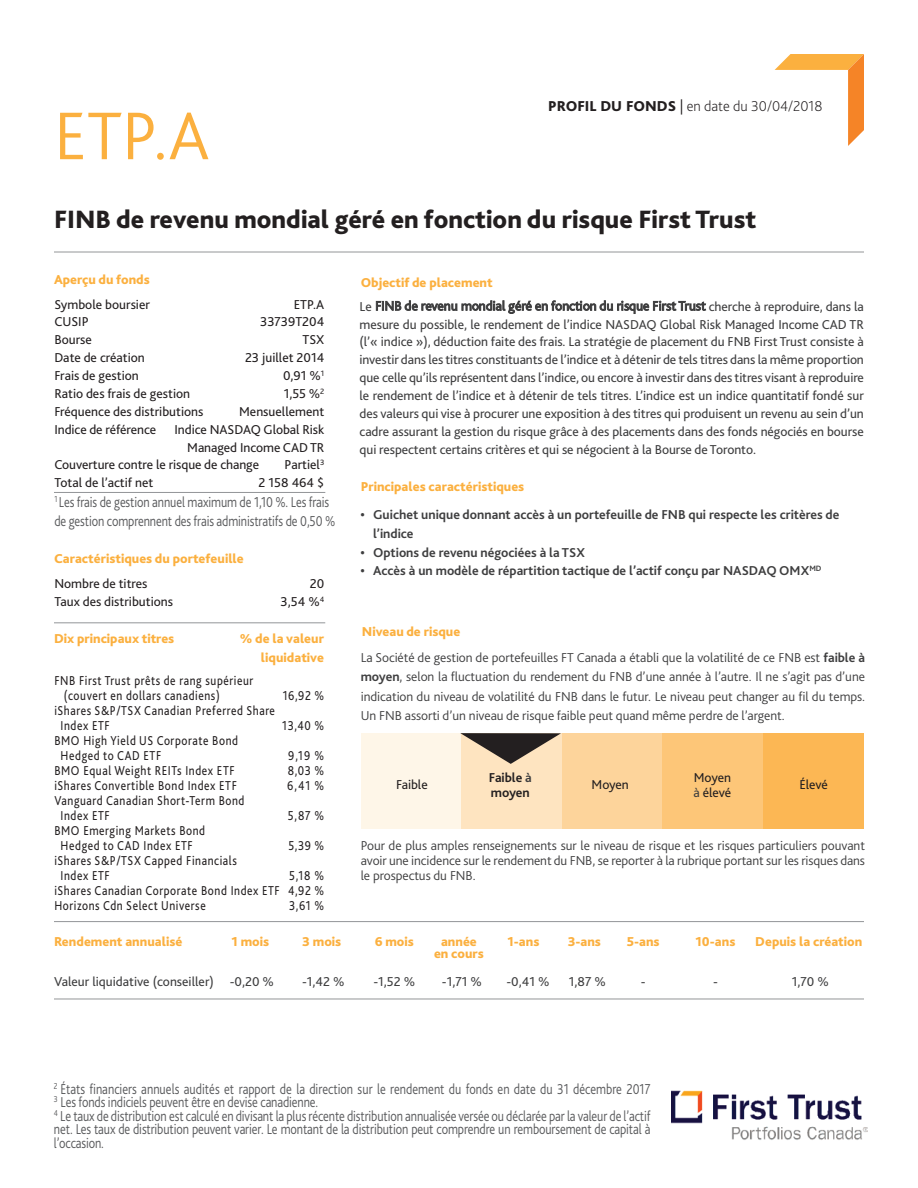
<style>
.page{position:relative;width:918px;height:1188px;background:#fff}
.page>*{position:absolute;margin:0;border:0;box-sizing:border-box;transform-origin:0 0}
.t1{font:300 70.5px "Bliss 2";color:#fbb03f}
.t2{font:800 26.25px "Bliss 2";color:#231f20}
.t3{font:300 15px/13.5px "Bliss 2";letter-spacing:-.01em;color:#57585a;scale:.83 1}
.t4{font:200 15px "Bliss 2";color:#231f20}
.t5{font:13.5px/18px "Bliss 2";letter-spacing:-.005em;color:#3e3e3f;text-align:justify}
.t6{font:300 13.5px/19.5px "Bliss 2";letter-spacing:-.005em;color:#3e3e3f;text-align:justify}
.t7{font:13.5px/15px "Bliss 2";letter-spacing:.04em;color:#231f20;scale:.85 1}
.t8{font:800 13.5px/18.5px "Bliss 2";color:#fbb03f;text-align:right}
.t9{font:13.5px "Bliss 2";color:#231f20}
.t10{font:700 13.5px/18.8px "Bliss 2";color:#3e3e3f}
.t11{font:13.5px/15px "Bliss 2";letter-spacing:-.005em;color:#231f20}
.t12{font:13.5px "Bliss 2";letter-spacing:.04em;color:#231f20}
.t13{font:700 13.5px/15px "Bliss 2";letter-spacing:-.005em;color:#231f20}
.s1{font-weight:800}
.s2{font-weight:300}
.s3{font-weight:800;color:#fbb03f}
.s4{font-weight:700}
.s5{color:#3e3e3f}
</style>
<div class="page">
<img style="left:672px;top:1090px;width:195px;height:50px">
<hr style="left:54px;top:252px;width:810px;height:1px;background:#939598">
<svg style="left:775px;top:54px;width:89px;height:92px"></svg>
<hr style="left:54px;top:492px;width:271px;height:1px;background:#939598">
<hr style="left:54px;top:622px;width:271px;height:1px;background:#939598">
<hr style="left:54px;top:921px;width:810px;height:1px;background:#939598">
<hr style="left:54px;top:999px;width:810px;height:1px;background:#939598">
<div style="left:361px;top:733px;width:101px;height:95px;background:#fef6e8"></div>
<div style="left:461px;top:733px;width:101px;height:95px;background:#fee4c0"></div>
<div style="left:562px;top:733px;width:100px;height:95px;background:#fdd49b"></div>
<div style="left:662px;top:733px;width:101px;height:95px;background:#fdc678"></div>
<div style="left:763px;top:733px;width:101px;height:95px;background:#fcb754"></div>
<svg style="left:460px;top:733px;width:101px;height:31px"></svg>
<h1 class="t1" style="left:54px;top:109px;width:157px">ETP.A</h1>
<p class="t4" style="left:548px;top:100px;width:276px"><span class="s1">PROFIL DU FONDS</span> <span class="s2">|</span> en date du 30/04/2018</p>
<h2 class="t2" style="left:54px;top:209px;width:704px">FINB de revenu mondial géré en fonction du risque First Trust</h2>
<p class="t8" style="left:54px;top:271px;width:97px">Aperçu du fonds</p>
<p class="t9" style="left:54px;top:299px;width:97px">Symbole boursier</p>
<p class="t12" style="left:294px;top:299px;width:32px">ETP.A</p>
<p class="t12" style="left:54px;top:317px;width:36px">CUSIP</p>
<p class="t9" style="left:260px;top:317px;width:66px">33739T204</p>
<p class="t12" style="left:54px;top:335px;width:39px">Bourse</p>
<p class="t12" style="left:303px;top:335px;width:23px">TSX</p>
<p class="t9" style="left:54px;top:353px;width:92px">Date de création</p>
<p class="t9" style="left:245px;top:353px;width:81px">23 juillet 2014</p>
<p class="t9" style="left:54px;top:371px;width:86px">Frais de gestion</p>
<p class="t12" style="left:283px;top:371px;width:43px">0,91 %<sup>1</sup></p>
<p class="t9" style="left:54px;top:389px;width:137px">Ratio des frais de gestion</p>
<p class="t12" style="left:284px;top:389px;width:42px">1,55 %<sup>2</sup></p>
<p class="t9" style="left:54px;top:407px;width:151px">Fréquence des distributions</p>
<p class="t9" style="left:239px;top:407px;width:87px">Mensuellement</p>
<p class="t11" style="left:54px;top:423px;width:103px">Indice de référence</p>
<p class="t11" style="left:175px;top:423px;width:151px">Indice NASDAQ Global Risk</p>
<p class="t11" style="left:187px;top:441px;width:139px">Managed Income CAD TR</p>
<p class="t11" style="left:54px;top:459px;width:206px">Couverture contre le risque de change</p>
<p class="t9" style="left:285px;top:460px;width:41px">Partiel<sup>3</sup></p>
<p class="t9" style="left:54px;top:478px;width:100px">Total de l’actif net</p>
<p class="t12" style="left:259px;top:478px;width:67px">2 158 464 $</p>
<p class="t3" style="left:54px;top:494px;width:340px;line-height:19.5px"><sup>1</sup> Les frais de gestion annuel maximum de 1,10 %. Les frais de gestion comprennent des frais administratifs de 0,50 %</p>
<p class="t8" style="left:54px;top:550px;width:191px">Caractéristiques du portefeuille</p>
<p class="t9" style="left:54px;top:579px;width:95px">Nombre de titres</p>
<p class="t12" style="left:310px;top:579px;width:16px">20</p>
<p class="t9" style="left:54px;top:597px;width:120px">Taux des distributions</p>
<p class="t12" style="left:281px;top:597px;width:45px">3,54 %<sup>4</sup></p>
<p class="t8" style="left:54px;top:631px;width:122px">Dix principaux titres</p>
<p class="t8" style="left:240px;top:631px;width:86px">% de la valeur liquidative</p>
<p class="t7" style="left:64px;top:675px;width:225px;text-indent:-9px">FNB First Trust prêts de rang supérieur (couvert en dollars canadiens)</p>
<p class="t7" style="left:61px;top:705px;width:254px;text-indent:-6px">iShares S&amp;P/TSX Canadian Preferred Share<br>Index ETF</p>
<p class="t7" style="left:61px;top:735px;width:210px;text-indent:-6px">BMO High Yield US Corporate Bond<br>Hedged to CAD ETF</p>
<p class="t7" style="left:283px;top:690px;width:50px">16,92 %</p>
<p class="t7" style="left:282px;top:720px;width:51px">13,40 %</p>
<p class="t7" style="left:288px;top:750px;width:44px">9,19 %</p>
<p class="t7" style="left:54px;top:765px;width:214px">BMO Equal Weight REITs Index ETF</p>
<p class="t7" style="left:288px;top:765px;width:45px">8,03 %</p>
<p class="t7" style="left:54px;top:780px;width:216px">iShares Convertible Bond Index ETF</p>
<p class="t7" style="left:287px;top:780px;width:45px">6,41 %</p>
<p class="t7" style="left:61px;top:795px;width:218px;text-indent:-6px">Vanguard Canadian Short-Term Bond<br>Index ETF</p>
<p class="t7" style="left:288px;top:810px;width:44px">5,87 %</p>
<p class="t7" style="left:54px;top:825px;width:179px;text-align:center">BMO Emerging Markets Bond<br>Hedged to CAD Index ETF</p>
<p class="t7" style="left:288px;top:840px;width:44px">5,39 %</p>
<p class="t7" style="left:61px;top:855px;width:209px;text-indent:-6px">iShares S&amp;P/TSX Capped Financials<br>Index ETF</p>
<p class="t7" style="left:54px;top:870px;width:319px;text-align:justify;text-indent:235px">5,18 % iShares Canadian Corporate Bond Index ETF 4,92 % Horizons Cdn Select Universe</p>
<p class="t7" style="left:289px;top:900px;width:43px">3,61 %</p>
<p class="t8" style="left:361px;top:274px;width:133px">Objectif de placement</p>
<p class="t5" style="left:360px;top:298px;width:506px">Le FINB de revenu mondial géré en fonction du risque First Trust cherche à reproduire, dans la mesure du possible, le rendement de l’indice NASDAQ Global Risk Managed Income CAD TR (l’« indice »), déduction faite des frais. La stratégie de placement du FNB First Trust consiste à investir dans les titres constituants de l’indice et à détenir de tels titres dans la même proportion que celle qu’ils représentent dans l’indice, ou encore à investir dans des titres visant à reproduire le rendement de l’indice et à détenir de tels titres. L’indice est un indice quantitatif fondé sur des valeurs qui vise à procurer une exposition à des titres qui produisent un revenu au sein d’un cadre assurant la gestion du risque grâce à des placements dans des fonds négociés en bourse qui respectent certains critères et qui se négocient à la Bourse de Toronto.</p>
<p class="t8" style="left:361px;top:479px;width:165px">Principales caractéristiques</p>
<p class="t10" style="left:373px;top:507px;width:468px;text-indent:-13px">• Guichet unique donnant accès à un portefeuille de FNB qui respecte les critères de l’indice</p>
<p class="t10" style="left:360px;top:544px;width:226px">• Options de revenu négociées à la TSX</p>
<p class="t10" style="left:360px;top:563px;width:463px">• Accès à un modèle de répartition tactique de l’actif conçu par NASDAQ OMX<sup>MD</sup></p>
<p class="t6" style="left:361px;top:621px;width:506px;line-height:25.3px"><span class="s3">Niveau de risque<br></span>La Société de gestion de portefeuilles FT Canada a établi que la volatilité de ce FNB est <span class="s4">faible à</span></p>
<p class="t6" style="left:361px;top:668px;width:506px"><span class="s4">moyen</span>, selon la fluctuation du rendement du FNB d’une année à l’autre. Il ne s’agit pas d’une indication du niveau de volatilité du FNB dans le futur. Le niveau peut changer au fil du temps.<br>Un FNB assorti d’un niveau de risque faible peut quand même perdre de l’argent.</p>
<p class="t13" style="left:489px;top:771px;width:44px">Faible <span class="s5">à </span>moyen</p>
<p class="t11" style="left:694px;top:771px;width:39px">Moyen <span class="s5">à</span> élevé</p>
<p class="t12" style="left:396px;top:779px;width:33px">Faible</p>
<p class="t12" style="left:592px;top:779px;width:39px">Moyen</p>
<p class="t12" style="left:799px;top:779px;width:30px">Élevé</p>
<p class="t6" style="left:361px;top:839px;width:506px;line-height:15px">Pour de plus amples renseignements sur le niveau de risque et les risques particuliers pouvant avoir une incidence sur le rendement du FNB, se reporter à la rubrique portant sur les risques dans le prospectus du FNB.</p>
<p class="t8" style="left:54px;top:933px;width:130px">Rendement annualisé</p>
<p class="t8" style="left:232px;top:933px;width:39px">1 mois</p>
<p class="t8" style="left:302px;top:933px;width:41px">3 mois</p>
<p class="t8" style="left:375px;top:933px;width:41px">6 mois</p>
<p class="t8" style="left:441px;top:933px;width:37px">année</p>
<p class="t8" style="left:508px;top:933px;width:33px">1-ans</p>
<p class="t8" style="left:568px;top:933px;width:35px">3-ans</p>
<p class="t8" style="left:627px;top:933px;width:34px">5-ans</p>
<p class="t8" style="left:696px;top:933px;width:41px">10-ans</p>
<p class="t8" style="left:755px;top:933px;width:109px">Depuis la création</p>
<p class="t8" style="left:434px;top:945px;width:51px">en cours</p>
<p class="t5" style="left:54px;top:974px;width:222px">Valeur liquidative (conseiller) -0,20 %</p>
<p class="t5" style="left:302px;top:974px;width:44px">-1,42 %</p>
<p class="t5" style="left:373px;top:974px;width:43px">-1,52 %</p>
<p class="t5" style="left:442px;top:974px;width:42px">-1,71 %</p>
<p class="t5" style="left:506px;top:974px;width:45px">-0,41 %</p>
<p class="t5" style="left:569px;top:974px;width:39px">1,87 %</p>
<p class="t5" style="left:641px;top:974px;width:6px">-</p>
<p class="t5" style="left:713px;top:974px;width:6px">-</p>
<p class="t5" style="left:792px;top:974px;width:39px">1,70 %</p>
<p class="t3" style="left:54px;top:1083px;width:720px"><sup>2</sup> États financiers annuels audités et rapport de la direction sur le rendement du fonds en date du 31 décembre 2017<br><sup>3</sup> Les fonds indiciels peuvent être en devise canadienne.<br><sup>4</sup> Le taux de distribution est calculé en divisant la plus récente distribution annualisée versée ou déclarée par la valeur de l’actif net. Les taux de distribution peuvent varier. Le montant de la distribution peut comprendre un remboursement de capital à l’occasion.</p>
</div>
